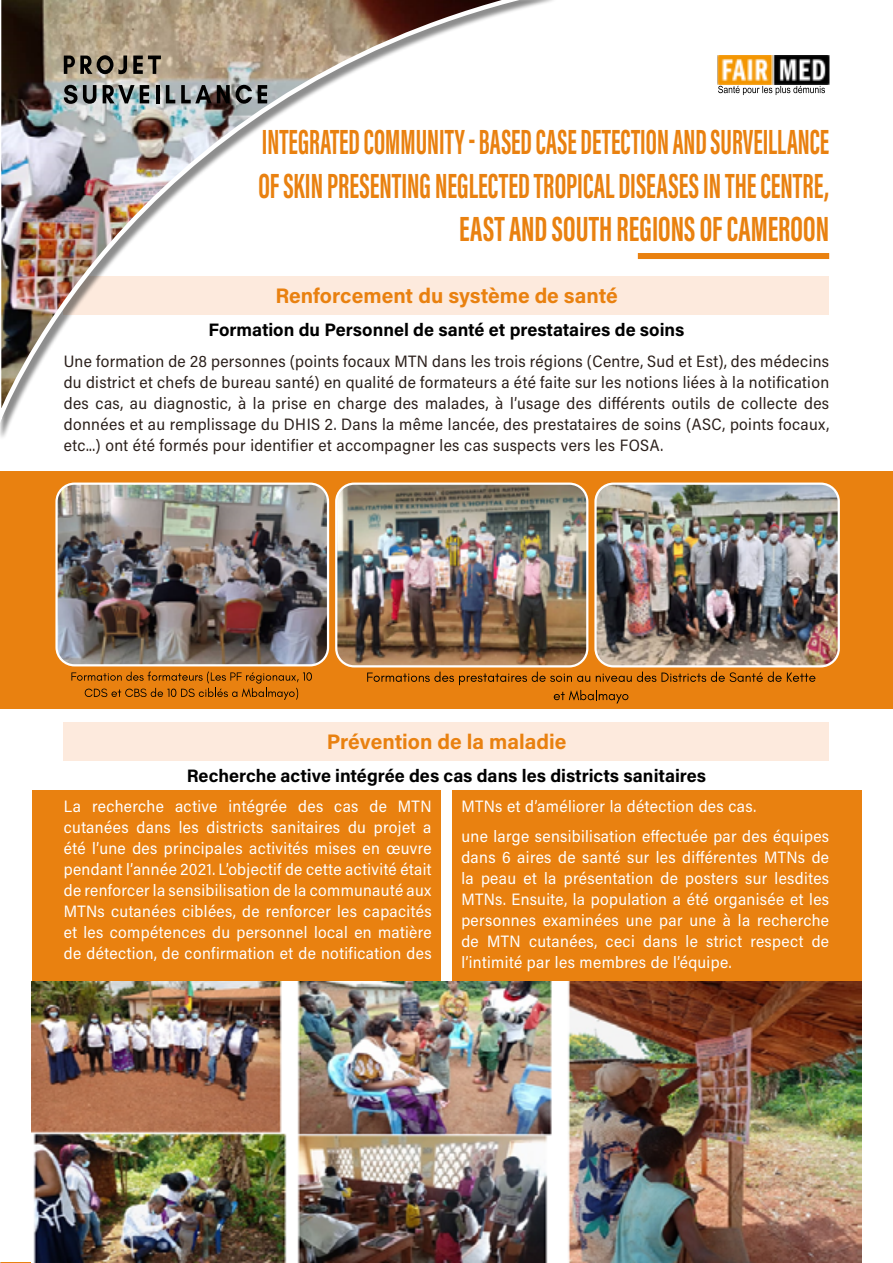
<style>
.page{position:relative;width:893px;height:1263px;background:#fff}
.page>*{position:absolute;margin:0;border:0;box-sizing:border-box;transform-origin:0 0}
.t1{font:36px/43.2px "Acumin Variable Concept";letter-spacing:-.245em;color:#e98110;text-align:right;scale:.8 1}
.t2{font:21px "Acumin Variable Concept";letter-spacing:.055em;color:#e98110}
.t3{font:18px "Acumin Variable Concept";letter-spacing:.055em;color:#000}
.t4{font:16.5px/21px "Acumin Variable Concept";letter-spacing:.015em;color:#fff;text-align:justify}
.t5{font:16.5px/21px "Acumin Variable Concept";letter-spacing:.015em;color:#2b201b;text-align:justify}
</style>
<div class="page">
<img style="left:718px;top:55px;width:111px;height:30px">
<svg style="left:718px;top:86px;width:107px;height:9px"></svg>
<div style="left:32px;top:790px;width:408px;height:191px;background:#e98110"></div>
<div style="left:452px;top:790px;width:409px;height:191px;background:#e98110"></div>
<div style="left:64px;top:276px;width:765px;height:39px;background:#fdeadd"></div>
<div style="left:64px;top:722px;width:765px;height:39px;background:#fdeadd"></div>
<div style="left:0;top:0;width:557px;height:440px;background:#fff"></div>
<svg style="left:0;top:0;width:536px;height:424px"></svg>
<svg style="left:64px;top:55px;width:63px;height:19px"></svg>
<svg style="left:133px;top:56px;width:28px;height:18px"></svg>
<svg style="left:64px;top:85px;width:32px;height:19px"></svg>
<svg style="left:103px;top:85px;width:46px;height:18px"></svg>
<hr style="left:156px;top:85px;width:3px;height:18px;background:#000">
<svg style="left:166px;top:85px;width:9px;height:18px"></svg>
<svg style="left:181px;top:85px;width:49px;height:18px"></svg>
<svg style="left:236px;top:85px;width:16px;height:19px"></svg>
<svg style="left:258px;top:85px;width:9px;height:18px"></svg>
<div style="left:0;top:471px;width:892px;height:237px;background:#e98110"></div>
<svg style="left:71px;top:672px;width:241px;height:28px"></svg>
<svg style="left:367px;top:672px;width:448px;height:31px"></svg>
<img style="left:58px;top:485px;width:270px;height:180px">
<div style="left:55px;top:482px;width:274px;height:184px;border:2px solid #fff;border-radius:18px"></div>
<img style="left:336px;top:485px;width:251px;height:181px">
<div style="left:335px;top:482px;width:253px;height:185px;border:2px solid #fff;border-radius:18px"></div>
<img style="left:597px;top:485px;width:242px;height:181px">
<div style="left:594px;top:482px;width:246px;height:185px;border:2px solid #fff;border-radius:18px"></div>
<img style="left:32px;top:981px;width:829px;height:281px">
<div style="left:638px;top:253px;width:191px;height:6px;background:#e98110"></div>
<h1 class="t1" style="left:258px;top:119px;width:728px">I NTEGRATEDCOMMUNITY-BASEDCASEDETECTIONANDSURVEI LLANCE<br>OFSKI NPRESENTI NGNEGLECTEDTROPICALDISEASESI NTHECENTRE,<br>EASTANDSOUTHREGIONSOFCAMEROON</h1>
<p class="t2" style="left:275px;top:281px;width:343px">Renforcement du système de santé</p>
<p class="t3" style="left:209px;top:318px;width:476px">Formation du Personnel de santé et prestataires de soins</p>
<p class="t5" style="left:64px;top:350px;width:767px">Une formation de 28 personnes (points focaux MTN dans les trois régions (Centre, Sud et Est), des médecins du district et chefs de bureau santé) en qualité de formateurs a été faite sur les notions liées à la notification des cas, au diagnostic, à la prise en charge des malades, à l’usage des différents outils de collecte des données et au remplissage du DHIS 2. Dans la même lancée, des prestataires de soins (ASC, points focaux, etc...) ont été formés pour identifier et accompagner les cas suspects vers les FOSA.</p>
<p class="t2" style="left:327px;top:727px;width:240px">Prévention de la maladie</p>
<p class="t3" style="left:187px;top:764px;width:520px">Recherche active intégrée des cas dans les districts sanitaires</p>
<p class="t4" style="left:64px;top:795px;width:370px">La recherche active intégrée des cas de MTN cutanées dans les districts sanitaires du projet a été l’une des principales activités mises en œuvre pendant l’année 2021. L’objectif de cette activité était de renforcer la sensibilisation de la communauté aux MTNs cutanées ciblées, de renforcer les capacités et les compétences du personnel local en matière de détection, de confirmation et de notification des</p>
<p class="t4" style="left:461px;top:791px;width:369px;line-height:29.5px">MTNs et d’améliorer la détection des cas.<br>une large sensibilisation effectuée par des équipes</p>
<p class="t4" style="left:461px;top:846px;width:369px">dans 6 aires de santé sur les différentes MTNs de la peau et la présentation de posters sur lesdites MTNs. Ensuite, la population a été organisée et les personnes examinées une par une à la recherche de MTN cutanées, ceci dans le strict respect de l’intimité par les membres de l’équipe.</p>
</div>
